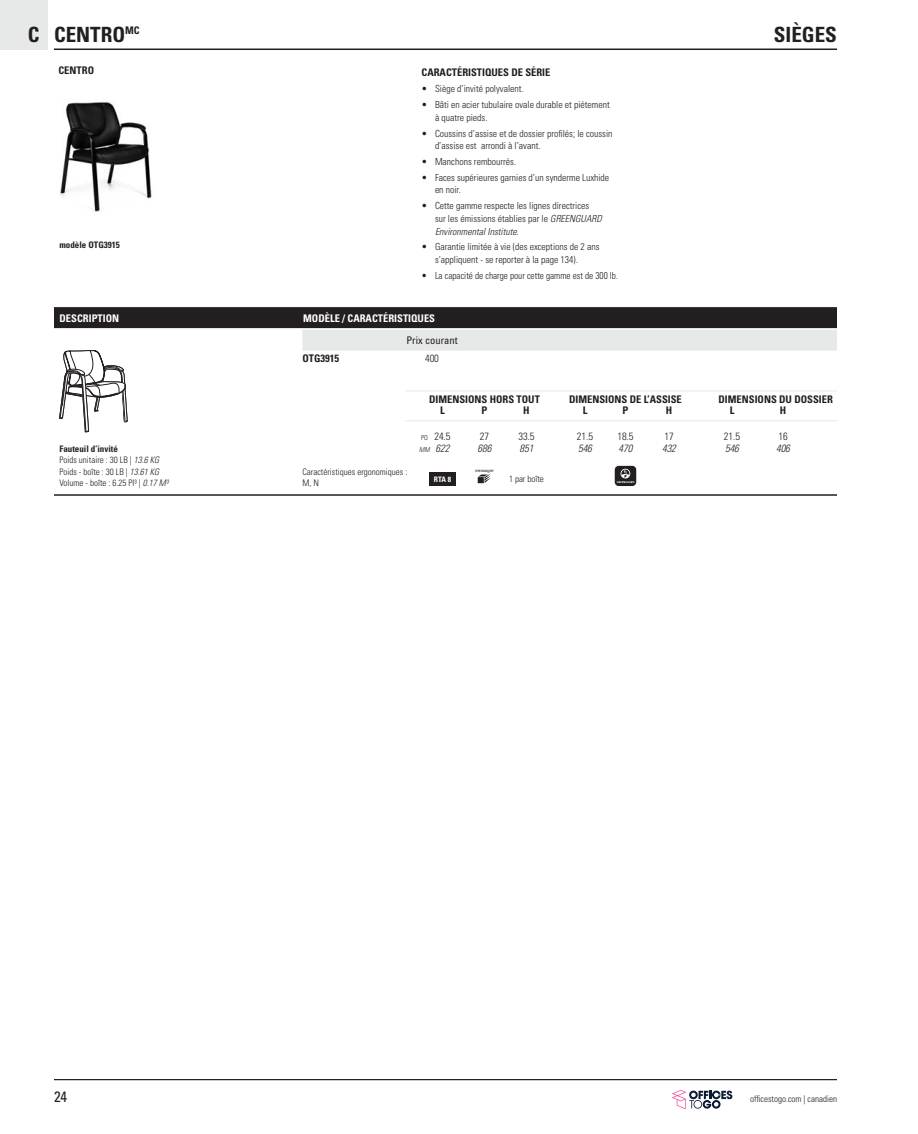
<style>
.page{position:relative;width:918px;height:1134px;background:#fff}
.page>*{position:absolute;margin:0;border:0;box-sizing:border-box;transform-origin:0 0}
.t1{font:700 condensed 21px "Univers LT Std";color:#231f20}
.t2{font:condensed 15px "Univers LT Std";color:#231f20}
.Final_Dimensions{font:700 condensed 10.5px "Univers LT Std";color:#231f20}
.Black_Header{font:700 condensed 10.5px "Univers LT Std";color:#fff}
.WDH_numbers__F{font:300 condensed 10.5px "Univers LT Std";color:#231f20}
.WDH_numbers__F-2{font:italic 300 condensed 10.5px "Univers LT Std";color:#231f20}
.Standard_features_header__F{font:700 condensed 10.5px "Univers LT Std";color:#231f20}
.grades{font:condensed 10.5px "Univers LT Std";color:#231f20}
.Final_W_D_H__F{font:700 condensed 10.5px "Univers LT Std";color:#231f20}
.Pricing{font:700 condensed 10.5px "Univers LT Std";color:#231f20}
.model_name{font:700 condensed 10.5px "Univers LT Std";color:#231f20}
.Pricing-2{font:300 condensed 10.5px "Univers LT Std";color:#231f20}
.t3{font:300 condensed 9.75px/12.6px "Univers LT Std";color:#231f20}
.t4{font:300 condensed 9.75px "Univers LT Std";color:#231f20;scale:.95 1}
.WDH_numbers__F-3{font:300 condensed 9px "Univers LT Std";color:#231f20}
.WDH_numbers__F-4{font:700 condensed 9px "Univers LT Std";color:#231f20}
.t5{font:700 condensed 7.5px "Univers LT Std";color:#fff}
.t6{font:4.2px "Arial";color:#231f20}
.s1{font-style:italic}
.s2{font-size:6.75px}
</style>
<div class="page">
<hr style="left:54px;top:1079px;width:783px;height:1px;background:#231f20">
<svg style="left:672px;top:1090px;width:60px;height:19px"></svg>
<div style="left:0;top:0;width:48px;height:50px;background:#e7e8e8"></div>
<hr style="left:54px;top:49px;width:783px;height:1px;background:#231f20">
<div style="left:302px;top:330px;width:535px;height:21px;background:#e7e8e8"></div>
<hr style="left:405px;top:391px;width:432px;height:1px;background:#e7e8e8">
<hr style="left:405px;top:420px;width:432px;height:1px;background:#e7e8e8">
<hr style="left:54px;top:494px;width:783px;height:2px;background:#231f20">
<img style="left:60px;top:102px;width:92px;height:110px">
<div style="left:54px;top:307px;width:783px;height:21px;background:#231f20"></div>
<svg style="left:59px;top:350px;width:68px;height:82px"></svg>
<div style="left:429px;top:473px;width:27px;height:13px;background:#231f20"></div>
<svg style="left:478px;top:474px;width:13px;height:9px"></svg>
<div style="left:615px;top:466px;width:21px;height:20px;background:#231f20;border-radius:4px"></div>
<svg style="left:617px;top:469px;width:17px;height:14px"></svg>
<h1 class="t1" style="left:28px;top:21px;width:113px">C CENTRO<sup>MC</sup></h1>
<h1 class="t1" style="left:774px;top:21px;width:65px">SIÈGES</h1>
<p class="model_name" style="left:58px;top:64px;width:37px">CENTRO</p>
<p class="Standard_features_header__F" style="left:422px;top:66px;width:130px">CARACTÉRISTIQUES DE SÉRIE</p>
<p class="t3" style="left:422px;top:83px;width:104px">• Siège d’invité polyvalent.</p>
<p class="t3" style="left:435px;top:98px;width:176px;text-indent:-14px">• Bâti en acier tubulaire ovale durable et piétement à quatre pieds.</p>
<p class="t3" style="left:435px;top:127px;width:179px;text-indent:-14px">• Coussins d’assise et de dossier profilés; le coussin d’assise est arrondi à l’avant.</p>
<p class="t3" style="left:422px;top:155px;width:96px">• Manchons rembourrés.</p>
<p class="t3" style="left:435px;top:171px;width:176px;text-indent:-14px">• Faces supérieures garnies d’un synderme Luxhide en noir.</p>
<p class="t3" style="left:435px;top:200px;width:168px;text-indent:-14px">• Cette gamme respecte les lignes directrices sur les émissions établies par le <span class="s1">GREENGUARD<br>Environmental Institute</span>.</p>
<p class="t3" style="left:435px;top:241px;width:166px;text-indent:-14px">• Garantie limitée à vie (des exceptions de 2 ans s’appliquent - se reporter à la page 134).</p>
<p class="t4" style="left:422px;top:270px;width:208px">• La capacité de charge pour cette gamme est de 300 lb.</p>
<p class="WDH_numbers__F-4" style="left:59px;top:240px;width:62px">modèle OTG3915</p>
<p class="Black_Header" style="left:60px;top:312px;width:61px">DESCRIPTION</p>
<p class="Black_Header" style="left:303px;top:312px;width:133px">MODÈLE / CARACTÉRISTIQUES</p>
<p class="grades" style="left:406px;top:334px;width:53px">Prix courant</p>
<p class="Pricing" style="left:302px;top:352px;width:38px">OTG3915</p>
<p class="Pricing-2" style="left:425px;top:352px;width:15px">400</p>
<p class="Final_Dimensions" style="left:429px;top:393px;width:112px">DIMENSIONS HORS TOUT</p>
<p class="Final_Dimensions" style="left:569px;top:393px;width:114px">DIMENSIONS DE L’ASSISE</p>
<p class="Final_Dimensions" style="left:719px;top:393px;width:116px">DIMENSIONS DU DOSSIER</p>
<p class="Final_W_D_H__F" style="left:440px;top:404px;width:6px">L</p>
<p class="Final_W_D_H__F" style="left:482px;top:404px;width:7px">P</p>
<p class="Final_W_D_H__F" style="left:523px;top:404px;width:8px">H</p>
<p class="Final_W_D_H__F" style="left:583px;top:404px;width:6px">L</p>
<p class="Final_W_D_H__F" style="left:623px;top:404px;width:7px">P</p>
<p class="Final_W_D_H__F" style="left:666px;top:404px;width:8px">H</p>
<p class="Final_W_D_H__F" style="left:730px;top:404px;width:6px">L</p>
<p class="Final_W_D_H__F" style="left:780px;top:404px;width:8px">H</p>
<p class="WDH_numbers__F" style="left:421px;top:430px;width:31px"><span class="s2">PO</span> 24.5</p>
<p class="WDH_numbers__F" style="left:480px;top:430px;width:11px">27</p>
<p class="WDH_numbers__F" style="left:518px;top:430px;width:18px">33.5</p>
<p class="WDH_numbers__F" style="left:577px;top:430px;width:18px">21.5</p>
<p class="WDH_numbers__F" style="left:617px;top:430px;width:18px">18.5</p>
<p class="WDH_numbers__F" style="left:664px;top:430px;width:11px">17</p>
<p class="WDH_numbers__F" style="left:724px;top:430px;width:18px">21.5</p>
<p class="WDH_numbers__F" style="left:778px;top:430px;width:11px">16</p>
<p class="WDH_numbers__F-4" style="left:59px;top:443px;width:60px">Fauteuil d’invité</p>
<p class="WDH_numbers__F-2" style="left:419px;top:442px;width:32px"><span class="s2">MM</span> 622</p>
<p class="WDH_numbers__F-2" style="left:478px;top:442px;width:15px">686</p>
<p class="WDH_numbers__F-2" style="left:520px;top:442px;width:15px">851</p>
<p class="WDH_numbers__F-2" style="left:578px;top:442px;width:15px">546</p>
<p class="WDH_numbers__F-2" style="left:619px;top:442px;width:15px">470</p>
<p class="WDH_numbers__F-2" style="left:662px;top:442px;width:15px">432</p>
<p class="WDH_numbers__F-2" style="left:725px;top:442px;width:15px">546</p>
<p class="WDH_numbers__F-2" style="left:776px;top:442px;width:15px">406</p>
<p class="WDH_numbers__F-3" style="left:59px;top:455px;width:101px">Poids unitaire : 30 LB | <span class="s1">13.6 KG</span></p>
<p class="WDH_numbers__F-3" style="left:59px;top:466px;width:101px">Poids - boîte : 30 LB | <span class="s1">13.61 KG</span></p>
<p class="WDH_numbers__F-3" style="left:302px;top:466px;width:106px">Caractéristiques ergonomiques :</p>
<p class="WDH_numbers__F-3" style="left:59px;top:477px;width:110px">Volume - boîte : 6.25 PI³ | <span class="s1">0.17 M³</span></p>
<p class="WDH_numbers__F-3" style="left:302px;top:477px;width:18px">M, N</p>
<p class="t6" style="left:475px;top:468px;width:20px">messager</p>
<p class="WDH_numbers__F-3" style="left:509px;top:473px;width:36px">1 par boîte</p>
<p class="t5" style="left:434px;top:475px;width:19px">RTA 8</p>
<h2 class="t2" style="left:54px;top:1087px;width:15px">24</h2>
<p class="WDH_numbers__F-3" style="left:750px;top:1094px;width:88px">officestogo.com | canadien</p>
</div>
